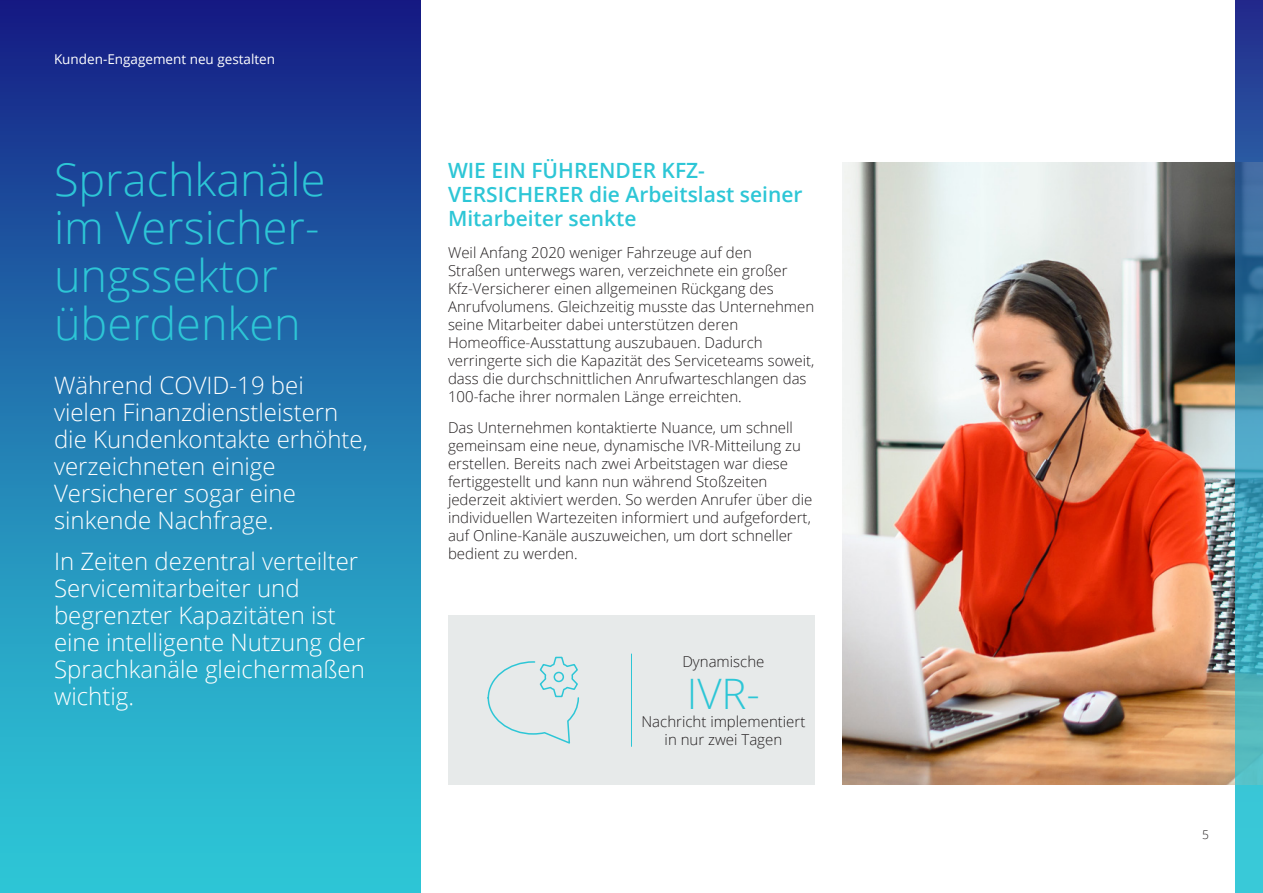
<style>
.page{position:relative;width:1263px;height:893px;background:#fff}
.page>*{position:absolute;margin:0;border:0;box-sizing:border-box;transform-origin:0 0}
.LtBlue_Side_Bar_Main{font:300 45px/48px "Open Sans";color:#2dc6d6}
.Sidebar_Large_Blue_N{font:300 42px "Open Sans";color:#2dc6d6}
.White_Side_Bar_Copy{font:300 24px/27px "Open Sans";color:#fff}
.Headline_Level_1_-_1{font:600 21px/24px "Open Sans";color:#2dc6d6}
.Body_Text_10_12{font:300 15px/18px "Open Sans";color:#231f20}
.Sidebar_10_12_Center{font:300 15px/18px "Open Sans";color:#231f20;text-align:center}
.Product_Offering_Nam{font:13.5px "Open Sans";color:#fff}
.t1{font:300 12px "Open Sans";color:#231f20}
</style>
<div class="page">
<img style="left:842px;top:162px;width:394px;height:623px">
<svg style="left:1236px;top:0;width:27px;height:893px;background:#3a8ab0"></svg>
<div style="left:0;top:0;width:421px;height:893px;background:linear-gradient(to bottom,#162287,#2fd4dd)"></div>
<div style="left:448px;top:615px;width:367px;height:170px;background:#e7eaea"></div>
<hr style="left:631px;top:654px;width:1px;height:93px;background:#2dc6d6">
<svg style="left:487px;top:656px;width:92px;height:88px"></svg>
<p class="Product_Offering_Nam" style="left:54px;top:50px;width:223px">Kunden-Engagement neu gestalten</p>
<p class="LtBlue_Side_Bar_Main" style="left:54px;top:155px;width:273px">Sprachkanäle im Versicher&shy;ungssektor überdenken</p>
<p class="White_Side_Bar_Copy" style="left:54px;top:372px;width:315px">Während COVID-19 bei vielen Finanzdienstleistern die Kundenkontakte erhöhte, verzeichneten einige<br>Versicherer sogar eine sinkende Nachfrage.</p>
<p class="White_Side_Bar_Copy" style="left:54px;top:547px;width:313px">In Zeiten dezentral verteilter<br>Servicemitarbeiter und begrenzter Kapazitäten ist eine intelligente Nutzung der<br>Sprachkanäle gleichermaßen wichtig.</p>
<p class="Headline_Level_1_-_1" style="left:448px;top:158px;width:356px">WIE EIN FÜHRENDER KFZ-<br>VERSICHERER die Arbeitslast seiner<br>Mitarbeiter senkte</p>
<p class="Body_Text_10_12" style="left:448px;top:243px;width:368px">Weil Anfang 2020 weniger Fahrzeuge auf den<br>Straßen unterwegs waren, verzeichnete ein großer Kfz-Versicherer einen allgemeinen Rückgang des Anrufvolumens. Gleichzeitig musste das Unternehmen seine Mitarbeiter dabei unterstützen deren Homeoffice-Ausstattung auszubauen. Dadurch verringerte sich die Kapazität des Serviceteams soweit, dass die durchschnittlichen Anrufwarteschlangen das 100-fache ihrer normalen Länge erreichten.</p>
<p class="Body_Text_10_12" style="left:448px;top:418px;width:366px">Das Unternehmen kontaktierte Nuance, um schnell gemeinsam eine neue, dynamische IVR-Mitteilung zu erstellen. Bereits nach zwei Arbeitstagen war diese fertiggestellt und kann nun während Stoßzeiten jederzeit aktiviert werden. So werden Anrufer über die individuellen Wartezeiten informiert und aufgefordert, auf Online-Kanäle auszuweichen, um dort schneller bedient zu werden.</p>
<p class="Sidebar_10_12_Center" style="left:682px;top:652px;width:84px">Dynamische</p>
<p class="Sidebar_Large_Blue_N" style="left:687px;top:665px;width:75px">IVR-</p>
<p class="Sidebar_10_12_Center" style="left:641px;top:712px;width:165px">Nachricht implementiert in nur zwei Tagen</p>
<p class="t1" style="left:1202px;top:826px;width:8px">5</p>
</div>
